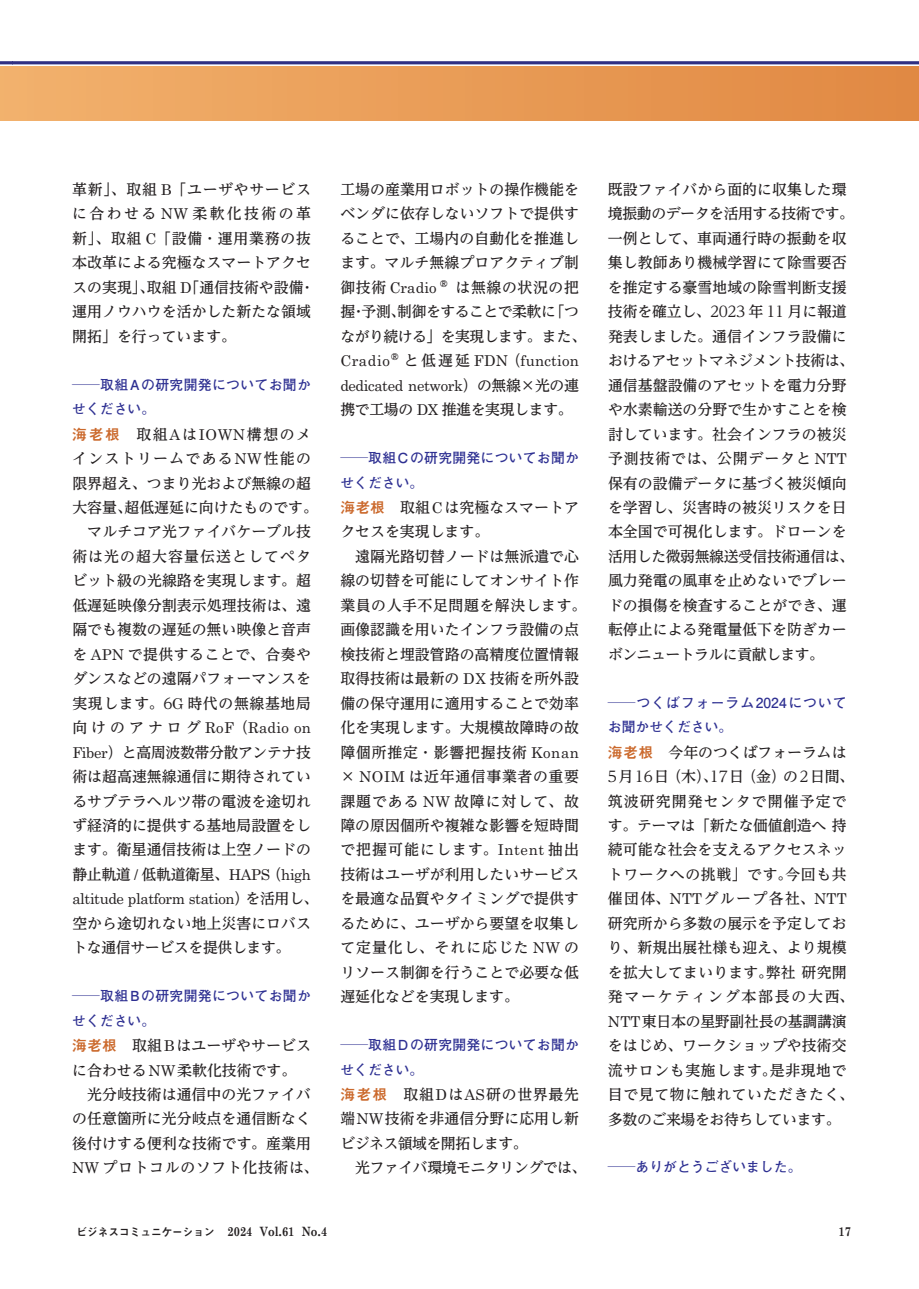
<style>
.page{position:relative;width:919px;height:1289px;background:#fff}
.page>*{position:absolute;margin:0;border:0;box-sizing:border-box;transform-origin:0 0}
.t1{font:500 14.85px/24.5px "UD Reimin Pro";color:#231f20}
.t2{font:14.85px/24.5px "Century Sb SI";letter-spacing:-.005em;color:#231f20}
.t3{font:14.85px "Century Sb SI";letter-spacing:-.025em;color:#231f20}
.t4{font:14.85px "Century Sb SI";letter-spacing:.015em;color:#231f20}
.t5{font:500 14.85px "UD Reimin Pro";letter-spacing:.045em;color:#231f20}
.t6{font:500 14.85px "UD Reimin Pro";letter-spacing:-.025em;color:#231f20}
.t7{font:500 14.85px "UD Reimin Pro";letter-spacing:-.03em;color:#231f20}
.t8{font:700 13.8px/24.5px "Futo Go B101 Pro";letter-spacing:.02em;color:#2e3092;scale:2 1}
.t9{font:700 13.8px/24.5px "Futo Go B101 Pro";letter-spacing:.07em;color:#2e3092;scale:2 1}
.t10{font:700 13.8px "Futo Go B101 Pro";color:#2e3092;scale:2 1}
.t11{font:12.75px "Century Sb Bold SI";color:#231f20;scale:.85 1}
.s1{font-family:"Century Sb SI";font-weight:400}
.s2{font-weight:400}
.s3{font-family:"Mi Go MB1 Std De";font-weight:700;color:#cb692c}
.s4{font-family:"UD Reimin Pro";font-weight:500}
.s5{font-family:"Midashi Go Pro MB31";font-size:10.65px}
</style>
<div class="page">
<div style="left:0;top:66px;width:13px;height:55px;background:#f2b16d"></div>
<svg style="left:0;top:61px;width:13px;height:3px"></svg>
<div style="left:13px;top:66px;width:905px;height:55px;background:linear-gradient(to right,#f2b06c,#e08842)"></div>
<hr style="left:13px;top:61px;width:905px;height:3px;background:#303083">
<p class="t1" style="left:72px;top:177px;width:244px">革新」、取組 <span class="s1">B</span>「ユーザやサービスに合わせる <span class="s1">NW</span> 柔軟化技術の革新」、取組 <span class="s1">C</span>「設備<span class="s2">・</span>運用業務の抜本改革による究極なスマートアクセスの実現」、取組 <span class="s1">D</span>「通信技術や設備<span class="s2">・</span>運用ノウハウを活かした新たな領域開拓」を行っています。</p>
<p class="t8" style="left:72px;top:370px;width:121px">─取組Aの研究開発についてお聞かせください。</p>
<p class="t1" style="left:72px;top:421px;width:247px;text-align:center"><span class="s3">海老根</span>　取組<span class="s1">A</span>は<span class="s1">IOWN</span>構想のメインストリームである<span class="s1">NW</span>性能の限界超え、つまり光および無線の超大容量、超低遅延に向けたものです。マルチコア光ファイバケーブル技<br>術は光の超大容量伝送としてペタビット級の光線路を実現します。超低遅延映像分割表示処理技術は、遠隔でも複数の遅延の無い映像と音声を <span class="s1">APN</span> で提供することで、合奏やダンスなどの遠隔パフォーマンスを実現します。<span class="s2">6</span><span class="s1">G</span> 時代の無線基地局</p>
<p class="t4" style="left:72px;top:715px;width:240px"><span class="s4">向けのアナログ</span> RoF<span class="s4">（</span>Radio on</p>
<p class="t1" style="left:72px;top:739px;width:240px;text-align:justify"><span class="s1">Fiber</span>）と高周波数帯分散アンテナ技術は超高速無線通信に期待されているサブテラヘルツ帯の電波を途切れず経済的に提供する基地局設置をします。衛星通信技術は上空ノードの静止軌道 <span class="s1">/</span> 低軌道衛星、<span class="s1">HAPS</span> （<span class="s1">high</span></p>
<p class="t3" style="left:72px;top:886px;width:247px">altitude platform station<span class="s4">）を活用し、</span></p>
<p class="t1" style="left:72px;top:910px;width:240px">空から途切れない地上災害にロバストな通信サービスを提供します。</p>
<p class="t8" style="left:72px;top:982px;width:121px">─取組Bの研究開発についてお聞かせください。</p>
<p class="t1" style="left:72px;top:1032px;width:240px"><span class="s3">海老根</span>　取組<span class="s1">B</span>はユーザやサービス</p>
<p class="t1" style="left:72px;top:1057px;width:225px">に合わせる<span class="s1">NW</span>柔軟化技術です。</p>
<p class="t1" style="left:87px;top:1081px;width:225px">光分岐技術は通信中の光ファイバ</p>
<p class="t1" style="left:72px;top:1106px;width:240px">の任意箇所に光分岐点を通信断なく</p>
<p class="t1" style="left:72px;top:1130px;width:240px">後付けする便利な技術です。産業用</p>
<p class="t5" style="left:72px;top:1155px;width:247px"><span class="s1">NW</span> プロトコルのソフト化技術は、</p>
<p class="t1" style="left:340px;top:177px;width:247px">工場の産業用ロボットの操作機能をベンダに依存しないソフトで提供することで、工場内の自動化を推進します。マルチ無線プロアクティブ制御技術 <span class="s1">Cradio</span> ®は無線の状況の把握<span class="s2">・</span>予測、制御をすることで柔軟に「つながり続ける」を実現します。また、</p>
<p class="t2" style="left:340px;top:347px;width:240px">Cradio<span class="s4">®と低遅延</span> FDN <span class="s4">（</span>function dedicated network<span class="s4">）の無線×光の連</span></p>
<p class="t6" style="left:340px;top:397px;width:234px">携で工場の <span class="s1">DX</span> 推進を実現します。</p>
<p class="t8" style="left:340px;top:444px;width:121px">─取組Cの研究開発についてお聞かせください。</p>
<p class="t1" style="left:340px;top:494px;width:240px"><span class="s3">海老根</span>　取組<span class="s1">C</span>は究極なスマートアクセスを実現します。</p>
<p class="t1" style="left:340px;top:543px;width:248px;text-indent:15px">遠隔光路切替ノードは無派遣で心線の切替を可能にしてオンサイト作業員の人手不足問題を解決します。画像認識を用いたインフラ設備の点検技術と埋設管路の高精度位置情報取得技術は最新の <span class="s1">DX</span> 技術を所外設備の保守運用に適用することで効率化を実現します。大規模故障時の故障個所推定<span class="s2">・</span>影響把握技術 <span class="s1">Konan </span>× <span class="s1">NOIM</span> は近年通信事業者の重要課題である <span class="s1">NW</span> 故障に対して、故障の原因個所や複雑な影響を短時間で把握可能にします。<span class="s1">Intent</span> 抽出技術はユーザが利用したいサービスを最適な品質やタイミングで提供するために、ユーザから要望を収集して定量化し、それに応じた <span class="s1">NW</span> のリソース制御を行うことで必要な低遅延化などを実現します。</p>
<p class="t8" style="left:340px;top:1030px;width:121px">─取組Dの研究開発についてお聞かせください。</p>
<p class="t1" style="left:340px;top:1081px;width:240px;text-align:justify"><span class="s3">海老根</span>　取組<span class="s1">D</span>は<span class="s1">AS</span>研の世界最先端<span class="s1">NW</span>技術を非通信分野に応用し新ビジネス領域を開拓します。</p>
<p class="t7" style="left:355px;top:1155px;width:233px">光ファイバ環境モニタリングでは、</p>
<p class="t1" style="left:608px;top:177px;width:248px">既設ファイバから面的に収集した環境振動のデータを活用する技術です。一例として、車両通行時の振動を収集し教師あり機械学習にて除雪要否を推定する豪雪地域の除雪判断支援技術を確立し、<span class="s2">2023</span> 年 <span class="s2">11</span> 月に報道発表しました。通信インフラ設備におけるアセットマネジメント技術は、通信基盤設備のアセットを電力分野や水素輸送の分野で生かすことを検討しています。社会インフラの被災予測技術では、公開データと <span class="s1">NTT</span>保有の設備データに基づく被災傾向を学習し、災害時の被災リスクを日本全国で可視化します。ドローンを活用した微弱無線送受信技術通信は、風力発電の風車を止めないでブレードの損傷を検査することができ、運転停止による発電量低下を防ぎカーボンニュートラルに貢献します。</p>
<p class="t9" style="left:608px;top:688px;width:121px">─つくばフォーラム2024についてお聞かせください。</p>
<p class="t1" style="left:608px;top:739px;width:248px"><span class="s3">海老根</span>　今年のつくばフォーラムは<br><span class="s2">5</span>月<span class="s2">16</span>日（木）、<span class="s2">17</span>日（金）の<span class="s2">2</span>日間、筑波研究開発センタで開催予定です。テーマは「新たな価値創造へ持続可能な社会を支えるアクセスネットワークへの挑戦」です。今回も共催団体、<span class="s1">NTT</span>グループ各社、<span class="s1">NTT</span>研究所から多数の展示を予定しており、新規出展社様も迎え、より規模を拡大してまいります。弊社研究開発マーケティング本部長の大西、<br><span class="s1">NTT</span>東日本の星野副社長の基調講演をはじめ、ワークショップや技術交流サロンも実施します。是非現地で目で見て物に触れていただきたく、多数のご来場をお待ちしています。</p>
<p class="t10" style="left:608px;top:1156px;width:98px">─ありがとうございました。</p>
<p class="t11" style="left:77px;top:1221px;width:296px"><span class="s5">ビジネスコミュニケーション</span> 2024 Vol.61 No.4</p>
<p class="t11" style="left:838px;top:1221px;width:16px">17</p>
</div>
